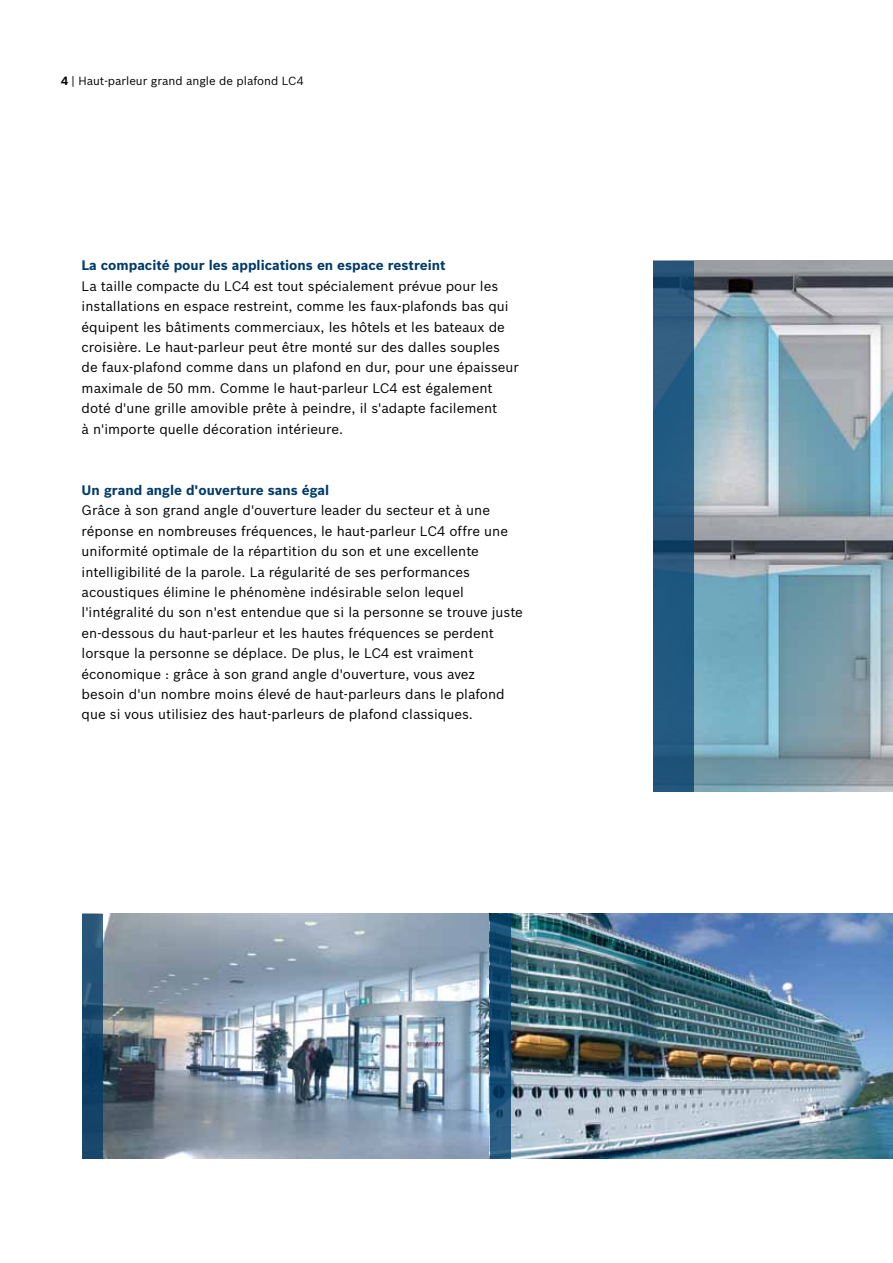
<style>
.page{position:relative;width:893px;height:1263px;background:#fff}
.page>*{position:absolute;margin:0;border:0;box-sizing:border-box;transform-origin:0 0}
.t1{font:13.5px/20.4px "Bosch Sans";color:#000}
.t2{font:700 13.5px "Bosch Sans";color:#003b6a}
.t3{font:11.55px "Bosch Sans";color:#000}
.s1{font-weight:700}
</style>
<div class="page">
<img style="left:103px;top:914px;width:387px;height:245px">
<img style="left:510px;top:914px;width:383px;height:245px">
<img style="left:694px;top:261px;width:199px;height:530px">
<svg style="left:653px;top:261px;width:41px;height:530px;background:#23577e"></svg>
<svg style="left:82px;top:914px;width:21px;height:245px;background:#1a496e"></svg>
<svg style="left:490px;top:914px;width:20px;height:245px;background:#154a70"></svg>
<p class="t3" style="left:61px;top:73px;width:244px"><span class="s1">4</span> | Haut-parleur grand angle de plafond LC4</p>
<p class="t2" style="left:82px;top:255px;width:365px">La compacité pour les applications en espace restreint</p>
<p class="t1" style="left:82px;top:275px;width:439px">La taille compacte du LC4 est tout spécialement prévue pour les installations en espace restreint, comme les faux-plafonds bas qui équipent les bâtiments commerciaux, les hôtels et les bateaux de croisière. Le haut-parleur peut être monté sur des dalles souples de faux-plafond comme dans un plafond en dur, pour une épaisseur maximale de 50 mm. Comme le haut-parleur LC4 est également doté d'une grille amovible prête à peindre, il s'adapte facilement<br>à n'importe quelle décoration intérieure.</p>
<p class="t2" style="left:82px;top:480px;width:249px">Un grand angle d'ouverture sans égal</p>
<p class="t1" style="left:82px;top:499px;width:443px">Grâce à son grand angle d'ouverture leader du secteur et à une réponse en nombreuses fréquences, le haut-parleur LC4 offre une uniformité optimale de la répartition du son et une excellente intelligibilité de la parole. La régularité de ses performances acoustiques élimine le phénomène indésirable selon lequel l'intégralité du son n'est entendue que si la personne se trouve juste en-dessous du haut-parleur et les hautes fréquences se perdent lorsque la personne se déplace. De plus, le LC4 est vraiment économique : grâce à son grand angle d'ouverture, vous avez<br>besoin d'un nombre moins élevé de haut-parleurs dans le plafond que si vous utilisiez des haut-parleurs de plafond classiques.</p>
</div>
